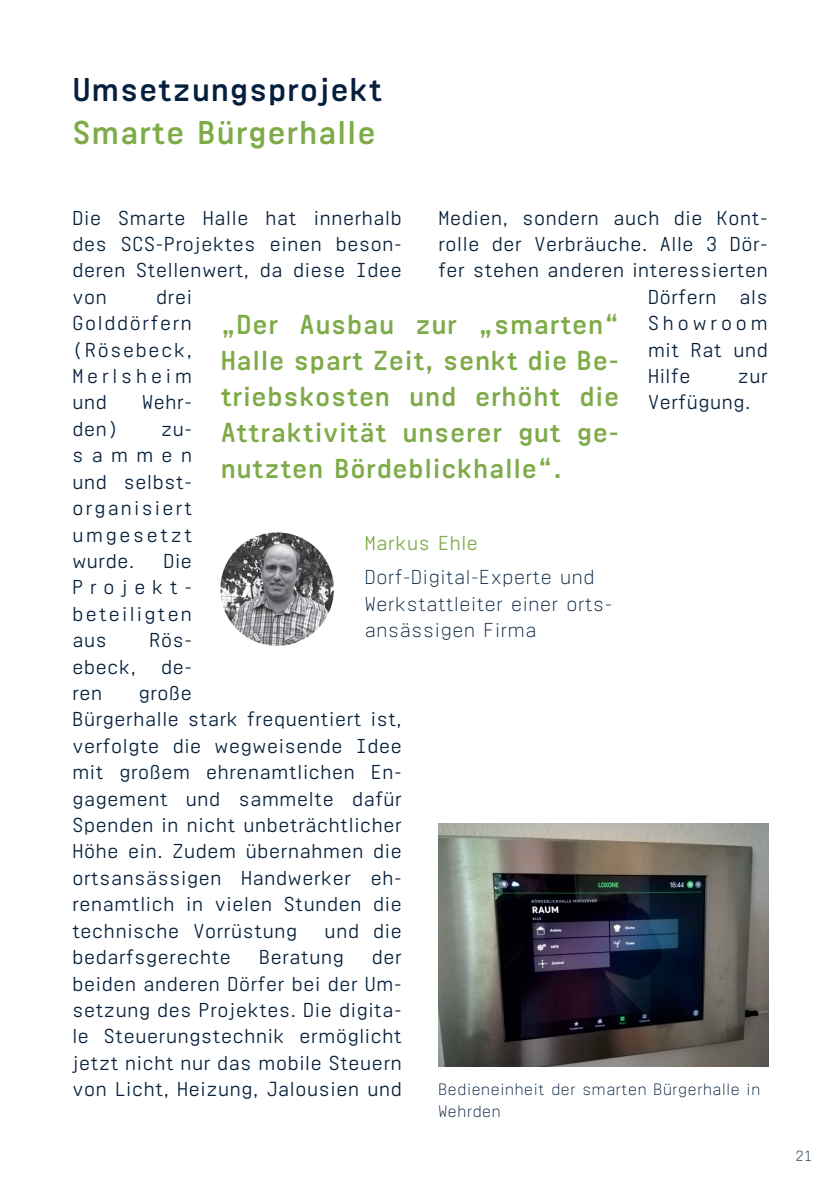
<style>
.page{position:relative;width:840px;height:1191px;background:#fff}
.page>*{position:absolute;margin:0;border:0;box-sizing:border-box;transform-origin:0 0}
.t1{font:700 36px "Realtime Text Rounded";color:#04203d}
.t2{font:700 36px "Realtime Text Rounded";color:#7eab48}
.t3{font:700 30px/36px "Realtime Text Rounded";color:#7eab48;text-align:justify}
.t4{font:22px/26.4px "Realtime Text Rounded";color:#07213c;text-align:justify}
.t5{font:300 22px/26.4px "Realtime Text Rounded";color:#04203d}
.t6{font:22px "Realtime Text Rounded";color:#7eab48}
.t7{font:22px "Realtime Text Rounded";letter-spacing:.15em;color:#07213c}
.t8{font:300 18px/21.6px "Realtime Text Rounded";color:#04203d}
.t9{font:300 16px "Realtime Text Rounded";color:#04203d}
</style>
<div class="page">
<img style="left:220px;top:532px;width:113px;height:114px;border-radius:57px">
<img style="left:438px;top:823px;width:329px;height:243px">
<h1 class="t1" style="left:72px;top:65px;width:312px">Umsetzungsprojekt</h1>
<h1 class="t2" style="left:72px;top:109px;width:305px">Smarte Bürgerhalle</h1>
<p class="t4" style="left:72px;top:203px;width:331px">Die Smarte Halle hat innerhalb des SCS-Projektes einen beson&shy;deren Stellenwert, da diese Idee von</p>
<p class="t4" style="left:438px;top:203px;width:331px">Medien, sondern auch die Kont-</p>
<p class="t4" style="left:438px;top:229px;width:331px">rolle der Verbräuche. Alle 3 Dör-</p>
<p class="t4" style="left:438px;top:255px;width:331px">fer stehen anderen interessierten</p>
<p class="t4" style="left:647px;top:282px;width:122px">Dörfern als</p>
<p class="t7" style="left:647px;top:309px;width:122px">Showroom</p>
<p class="t4" style="left:647px;top:335px;width:122px">mit Rat und</p>
<p class="t4" style="left:647px;top:361px;width:45px">Hilfe</p>
<p class="t4" style="left:72px;top:282px;width:122px;text-indent:84px">drei Golddörfern (Rösebeck, Merlsheim und</p>
<h2 class="t3" style="left:220px;top:304px;width:400px">„Der Ausbau zur „smarten“ Halle spart Zeit, senkt die Be&shy;triebskosten und erhöht die Attraktivität unserer gut ge&shy;nutzten Bördeblickhalle“.</h2>
<p class="t4" style="left:647px;top:361px;width:122px;text-indent:90px">zur<br>Verfügung.</p>
<p class="t4" style="left:142px;top:387px;width:52px">Wehr-</p>
<p class="t4" style="left:72px;top:414px;width:48px">den)</p>
<p class="t4" style="left:72px;top:414px;width:122px;text-indent:89px">zu&shy;sammen und selbst&shy;organisiert umgesetzt wurde.</p>
<p class="t6" style="left:364px;top:529px;width:115px">Markus Ehle</p>
<p class="t5" style="left:364px;top:562px;width:249px">Dorf-Digital-Experte und<br>Werkstattleiter einer orts&shy;ansässigen Firma</p>
<p class="t4" style="left:72px;top:546px;width:122px;text-indent:91px">Die Projekt&shy;beteiligten aus</p>
<p class="t4" style="left:72px;top:625px;width:122px;text-indent:77px">Rös&shy;ebeck, de&shy;ren</p>
<p class="t4" style="left:72px;top:678px;width:331px;text-align:left;text-indent:66px">große<br>Bürgerhalle stark frequentiert ist, verfolgte die wegweisende Idee mit großem ehrenamtlichen En&shy;gagement und sammelte dafür<br>Spenden in nicht unbeträchtlicher<br>Höhe ein. Zudem übernahmen die ortsansässigen Handwerker eh&shy;renamtlich in vielen Stunden die technische Vorrüstung und die bedarfsgerechte Beratung der beiden anderen Dörfer bei der Um&shy;setzung des Projektes. Die digita&shy;le Steuerungstechnik ermöglicht jetzt nicht nur das mobile Steuern von Licht, Heizung, Jalousien und</p>
<p class="t8" style="left:438px;top:1077px;width:324px">Bedieneinheit der smarten Bürgerhalle in<br>Wehrden</p>
<p class="t9" style="left:795px;top:1145px;width:18px">21</p>
</div>
